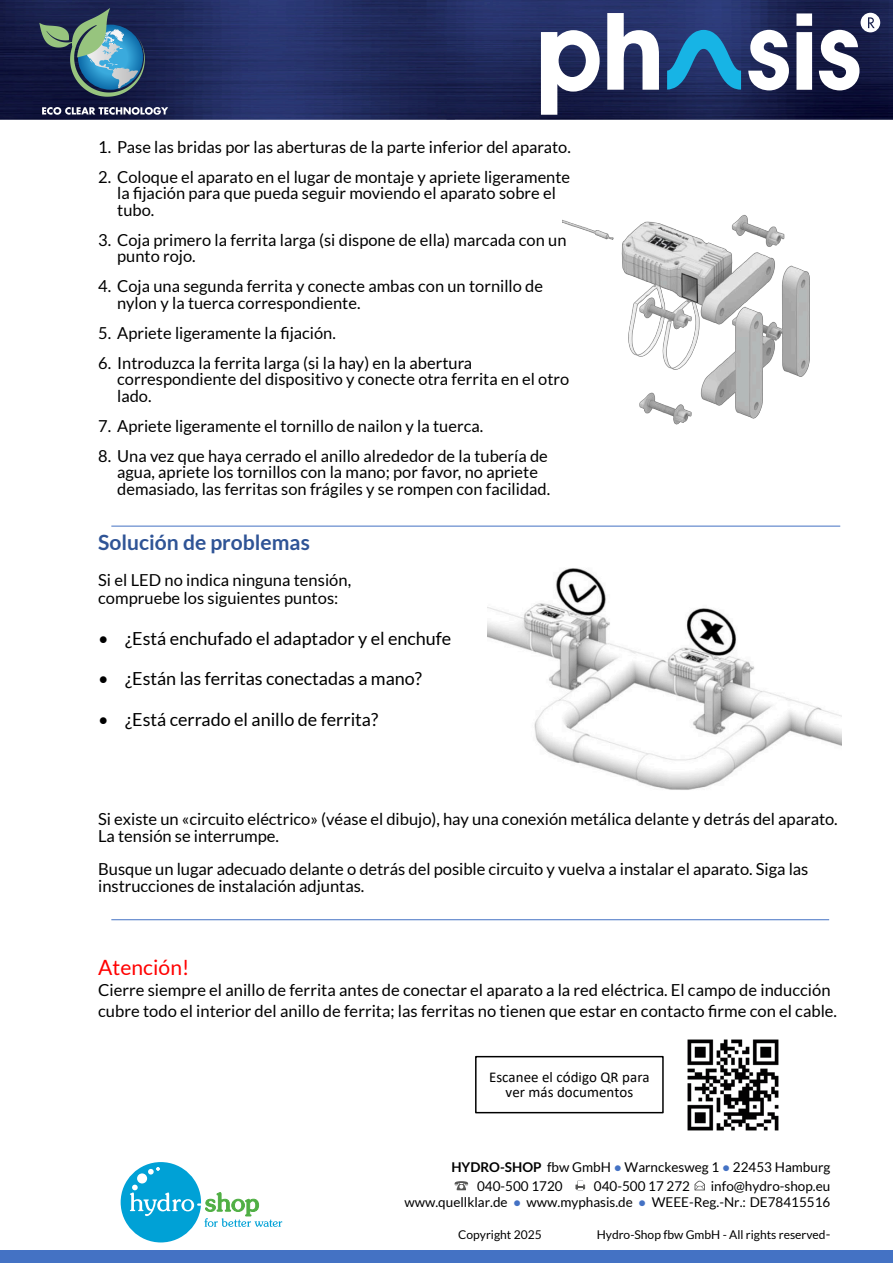
<style>
.page{position:relative;width:893px;height:1263px;background:#fff}
.page>*{position:absolute;margin:0;border:0;box-sizing:border-box;transform-origin:0 0}
.t1{font:700 21px "Lato";color:#2f5496}
.t2{font:21px "Lato";color:#f00}
.t3{font:18px "Lato";color:#000}
.t4{font:16.5px "Lato";color:#000}
.t5{font:15px "Calibri";letter-spacing:.005em;color:#000}
.t6{font:13.5px/18.6px "Lato";color:#000}
.t7{font:12px "Lato";color:#000}
.s1{font-weight:700}
.s2{font-family:"Arial";color:#4472c4}
.s3{font-size:13.5px}
</style>
<div class="page">
<div style="left:0;top:1250px;width:893px;height:13px;background:#4472c4"></div>
<img style="left:0;top:0;width:893px;height:120px">
<svg style="left:748px;top:30px;width:41px;height:60px"></svg>
<svg style="left:541px;top:30px;width:59px;height:85px"></svg>
<svg style="left:607px;top:13px;width:52px;height:77px"></svg>
<svg style="left:796px;top:13px;width:16px;height:77px"></svg>
<svg style="left:819px;top:13px;width:61px;height:77px"></svg>
<svg style="left:667px;top:30px;width:74px;height:60px;background:#1f6ba0"></svg>
<svg style="left:39px;top:8px;width:109px;height:89px;background:#416276"></svg>
<svg style="left:42px;top:107px;width:126px;height:8px"></svg>
<svg style="left:575px;top:1181px;width:10px;height:9px"></svg>
<svg style="left:694px;top:1181px;width:11px;height:9px"></svg>
<svg style="left:455px;top:1181px;width:13px;height:9px"></svg>
<div style="left:121px;top:1162px;width:80px;height:80px;background:#00a1d6;border-radius:50%"></div>
<svg style="left:130px;top:1185px;width:152px;height:42px"></svg>
<div style="left:137px;top:1173px;width:10px;height:10px;background:#fff;border-radius:50%"></div>
<svg style="left:148px;top:1167px;width:12px;height:7px"></svg>
<hr style="left:111px;top:526px;width:729px;height:1px;background:#4472c4">
<hr style="left:111px;top:919px;width:718px;height:1px;background:#4472c4">
<img style="left:687px;top:1039px;width:92px;height:92px">
<div style="left:475px;top:1056px;width:189px;height:57px;border:1px solid #000"></div>
<img style="left:488px;top:568px;width:354px;height:222px">
<img style="left:563px;top:215px;width:247px;height:210px">
<p class="t4" style="left:98px;top:139px;width:474px">1. Pase las bridas por las aberturas de la parte inferior del aparato.</p>
<p class="t4" style="left:98px;top:169px;width:473px">2. Coloque el aparato en el lugar de montaje y apriete ligeramente</p>
<p class="t4" style="left:117px;top:186px;width:440px">la fijación para que pueda seguir moviendo el aparato sobre el</p>
<p class="t4" style="left:117px;top:202px;width:39px">tubo.</p>
<p class="t4" style="left:98px;top:232px;width:470px">3. Coja primero la ferrita larga (si dispone de ella) marcada con un</p>
<p class="t4" style="left:117px;top:249px;width:80px">punto rojo.</p>
<p class="t4" style="left:98px;top:279px;width:446px">4. Coja una segunda ferrita y conecte ambas con un tornillo de</p>
<p class="t4" style="left:117px;top:295px;width:245px">nylon y la tuerca correspondiente.</p>
<p class="t4" style="left:98px;top:325px;width:239px">5. Apriete ligeramente la fijación.</p>
<p class="t4" style="left:98px;top:355px;width:376px">6. Introduzca la ferrita larga (si la hay) en la abertura</p>
<p class="t4" style="left:117px;top:372px;width:454px">correspondiente del dispositivo y conecte otra ferrita en el otro</p>
<p class="t4" style="left:117px;top:388px;width:36px">lado.</p>
<p class="t4" style="left:98px;top:418px;width:386px">7. Apriete ligeramente el tornillo de nailon y la tuerca.</p>
<p class="t4" style="left:98px;top:448px;width:451px">8. Una vez que haya cerrado el anillo alrededor de la tubería de</p>
<p class="t4" style="left:117px;top:465px;width:422px">agua, apriete los tornillos con la mano; por favor, no apriete</p>
<p class="t4" style="left:117px;top:481px;width:434px">demasiado, las ferritas son frágiles y se rompen con facilidad.</p>
<p class="t1" style="left:98px;top:533px;width:213px">Solución de problemas</p>
<p class="t4" style="left:98px;top:573px;width:254px">Si el LED no indica ninguna tensión,</p>
<p class="t4" style="left:98px;top:591px;width:242px">compruebe los siguientes puntos:</p>
<p class="t3" style="left:98px;top:630px;width:355px">• ¿Está enchufado el adaptador y el enchufe</p>
<p class="t3" style="left:98px;top:671px;width:325px">• ¿Están las ferritas conectadas a mano?</p>
<p class="t3" style="left:98px;top:711px;width:281px">• ¿Está cerrado el anillo de ferrita?</p>
<p class="t4" style="left:98px;top:812px;width:741px">Si existe un «circuito eléctrico» (véase el dibujo), hay una conexión metálica delante y detrás del aparato.</p>
<p class="t4" style="left:98px;top:829px;width:182px">La tensión se interrumpe.</p>
<p class="t4" style="left:98px;top:862px;width:712px">Busque un lugar adecuado delante o detrás del posible circuito y vuelva a instalar el aparato. Siga las</p>
<p class="t4" style="left:98px;top:878px;width:268px">instrucciones de instalación adjuntas.</p>
<p class="t2" style="left:98px;top:958px;width:93px">Atención!</p>
<p class="t4" style="left:98px;top:983px;width:734px">Cierre siempre el anillo de ferrita antes de conectar el aparato a la red eléctrica. El campo de inducción</p>
<p class="t4" style="left:98px;top:1004px;width:740px">cubre todo el interior del anillo de ferrita; las ferritas no tienen que estar en contacto firme con el cable.</p>
<p class="t5" style="left:489px;top:1071px;width:162px">Escanee el código QR para</p>
<p class="t5" style="left:506px;top:1086px;width:129px">ver más documentos</p>
<p class="t6" style="left:477px;top:1159px;width:355px;text-indent:-26px"><span class="s1">HYDRO-SHOP</span> fbw GmbH <span class="s2">●</span> Warnckesweg 1 <span class="s2">●</span> 22453 Hamburg<br>040-500 1720</p>
<p class="t6" style="left:404px;top:1178px;width:427px;line-height:16.2px;text-align:right">info@hydro-shop.eu<br>www.quellklar.de <span class="s2">●</span> www.myphasis.de <span class="s2">●</span> WEEE-Reg.-Nr.: DE78415516</p>
<p class="t7" style="left:458px;top:1229px;width:85px">Copyright 2025</p>
<p class="t7" style="left:597px;top:1229px;width:235px">Hydro-Shop fbw GmbH - All rights reserved<span class="s3">-</span></p>
<p class="t6" style="left:594px;top:1177px;width:98px">040-500 17 272</p>
</div>
